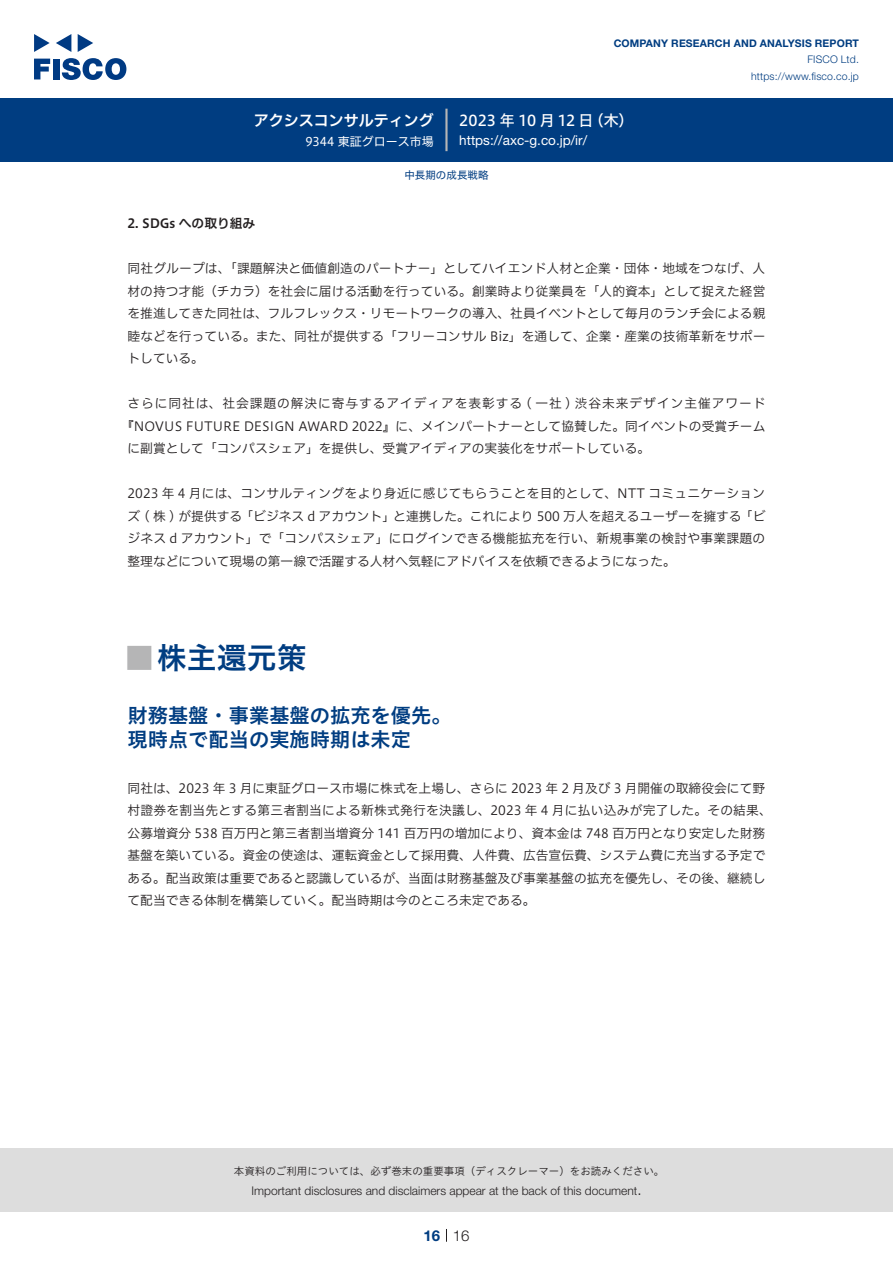
<style>
.page{position:relative;width:893px;height:1263px;background:#fff}
.page>*{position:absolute;margin:0;border:0;box-sizing:border-box;transform-origin:0 0}
.t1{font:30px "Hiragino UD Sans Std N W6";color:#003d81}
.t2{font:24px "Hiragino UD Sans Std N W6";color:#b5b5b6}
.t3{font:20.25px/24px "Hiragino UD Sans Std W6";color:#003d81}
.t4{font:15px "Hiragino UD Sans F Std N W5";letter-spacing:.005em;color:#fff}
.t5{font:15px "Hiragino UD Sans F Std N W6";color:#fff}
.t6{font:300 15px "Helvetica Neue LT Std";color:#231f20}
.t7{font:700 15px "Helvetica Neue LT Std";color:#003d81}
.t8{font:13.5px "Helvetica Neue LT Std";color:#fff}
.t9{font:12.75px/22.5px "Hiragino UD Sans F Std N W3";color:#231f20;text-align:justify}
.t10{font:12.75px "Hiragino UD Sans F Std N W3";letter-spacing:.07em;color:#231f20}
.t11{font:12.75px "Hiragino UD Sans F Std N W6";color:#231f20}
.t12{font:300 12px "Helvetica Neue LT Std";color:#231f20}
.t13{font:12px "Hiragino UD Sans F Std N W4";color:#fff}
.t14{font:10.5px "Hiragino UD Sans Std W3";color:#231f20}
.t15{font:700 10.5px "Helvetica Neue LT Std";letter-spacing:.015em;color:#003d81}
.t16{font:300 10.5px/16.5px "Helvetica Neue LT Std";letter-spacing:.015em;color:#003d81;text-align:right}
.t17{font:10.5px "Hiragino UD Sans F Std N W4";color:#003d81}
</style>
<div class="page">
<div style="left:0;top:1148px;width:893px;height:64px;background:#ddd"></div>
<svg style="left:34px;top:59px;width:16px;height:20px"></svg>
<div style="left:53px;top:59px;width:6px;height:20px;background:#003a83"></div>
<svg style="left:62px;top:58px;width:64px;height:22px"></svg>
<svg style="left:34px;top:34px;width:16px;height:18px"></svg>
<svg style="left:78px;top:34px;width:15px;height:18px"></svg>
<svg style="left:56px;top:34px;width:15px;height:18px"></svg>
<div style="left:0;top:98px;width:893px;height:64px;background:#003d81"></div>
<hr style="left:445px;top:109px;width:3px;height:42px;background:#b5b5b6">
<svg style="left:446px;top:1229px;width:1px;height:13px"></svg>
<p class="t5" style="left:254px;top:109px;width:182px">アクシスコンサルティング</p>
<p class="t13" style="left:305px;top:132px;width:130px">9344 東証グロース市場</p>
<p class="t15" style="left:614px;top:37px;width:247px">COMPANY RESEARCH AND ANALYSIS REPORT</p>
<p class="t16" style="left:751px;top:51px;width:109px">FISCO Ltd. https://www.fisco.co j p.</p>
<p class="t4" style="left:589px;top:109px;width:46px">（木(</p>
<p class="t4" style="left:459px;top:109px;width:136px">2023 年 10 月 12 日</p>
<p class="t8" style="left:459px;top:132px;width:129px">h t t p s : / / a x c .g- c o j p. /i r/</p>
<p class="t17" style="left:404px;top:167px;width:85px">中長期の成長戦略</p>
<p class="t11" style="left:128px;top:214px;width:129px">2. SDGs への取り組み</p>
<p class="t9" style="left:128px;top:256px;width:639px">同社グループは、「課題解決と価値創造のパートナー」としてハイエンド人材と企業・団体・地域をつなげ、人材の持つ才能（チカラ）を社会に届ける活動を行っている。創業時より従業員を「人的資本」として捉えた経営を推進してきた同社は、フルフレックス・リモートワークの導入、社員イベントとして毎月のランチ会による親睦などを行っている。また、同社が提供する「フリーコンサル Biz」を通して、企業・産業の技術革新をサポートしている。</p>
<p class="t10" style="left:128px;top:394px;width:639px">さらに同社は、社会課題の解決に寄与するアイディアを表彰する ( 一社 ) 渋谷未来デザイン主催アワード</p>
<p class="t9" style="left:121px;top:414px;width:646px">『NOVUS FUTURE DESIGN AWARD 2022』に、メインパートナーとして協賛した。同イベントの受賞チーム</p>
<p class="t9" style="left:128px;top:436px;width:524px">に副賞として「コンパスシェア」を提供し、受賞アイディアの実装化をサポートしている。</p>
<p class="t9" style="left:128px;top:481px;width:639px">2023 年 4 月には、コンサルティングをより身近に感じてもらうことを目的として、NTT コミュニケーションズ ( 株 ) が提供する「ビジネス d アカウント」と連携した。これにより 500 万人を超えるユーザーを擁する「ビジネス d アカウント」で「コンパスシェア」にログインできる機能拡充を行い、新規事業の検討や事業課題の整理などについて現場の第一線で活躍する人材へ気軽にアドバイスを依頼できるようになった。</p>
<h1 class="t1" style="left:157px;top:635px;width:151px">株主還元策</h1>
<h2 class="t2" style="left:128px;top:639px;width:25px">█</h2>
<h3 class="t3" style="left:128px;top:702px;width:325px">財務基盤・事業基盤の拡充を優先。現時点で配当の実施時期は未定</h3>
<p class="t9" style="left:128px;top:776px;width:646px;text-align:left">同社は、2023 年 3 月に東証グロース市場に株式を上場し、さらに 2023 年 2 月及び 3 月開催の取締役会にて野村證券を割当先とする第三者割当による新株式発行を決議し、2023 年 4 月に払い込みが完了した。その結果、公募増資分 538 百万円と第三者割当増資分 141 百万円の増加により、資本金は 748 百万円となり安定した財務基盤を築いている。資金の使途は、運転資金として採用費、人件費、広告宣伝費、システム費に充当する予定である。配当政策は重要であると認識しているが、当面は財務基盤及び事業基盤の拡充を優先し、その後、継続して配当できる体制を構築していく。配当時期は今のところ未定である。</p>
<p class="t14" style="left:234px;top:1163px;width:432px">本資料のご利用については、必ず巻末の重要事項（ディスクレーマー）をお読みください。</p>
<p class="t6" style="left:637px;top:1180px;width:6px">.</p>
<p class="t12" style="left:251px;top:1183px;width:387px">Important disclosures and disclaimers appear at the back of this document</p>
<p class="t7" style="left:423px;top:1226px;width:18px">16</p>
<p class="t6" style="left:453px;top:1226px;width:18px">16</p>
</div>
